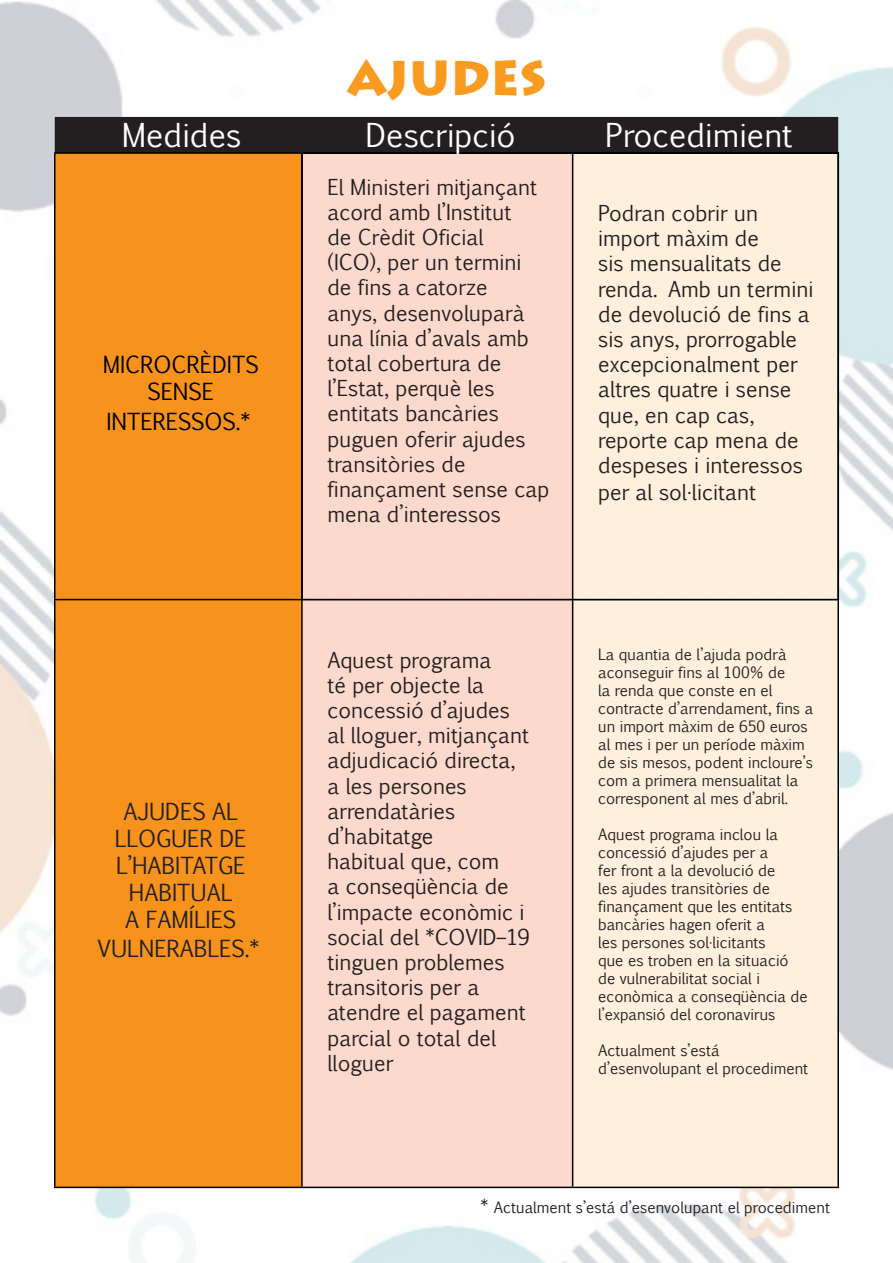
<style>
.page{position:relative;width:893px;height:1263px;background:#fff}
.page>*{position:absolute;margin:0;border:0;box-sizing:border-box;transform-origin:0 0}
.t1{font:900 48px "Lithos Pro";color:#f89b20}
.t2{font:31.5px "Euphemia UCAS";color:#fff}
.t3{font:22.5px/27px "Euphemia UCAS";color:#231f20;text-align:center}
.t4{font:22.5px/27px "Euphemia UCAS";color:#000;text-align:center}
.t5{font:21px/25.2px "Euphemia UCAS";color:#231f20}
.t6{font:15px/18px "Euphemia UCAS";color:#231f20}
.s1{color:#231f20}
.s2{font-size:18px}
</style>
<div class="page">
<img style="left:0;top:0;width:893px;height:1263px">
<div style="left:56px;top:601px;width:245px;height:586px;background:#f7931d"></div>
<div style="left:303px;top:601px;width:269px;height:586px;background:#fcd9cd"></div>
<div style="left:573px;top:601px;width:264px;height:586px;background:#fef0dc"></div>
<hr style="left:54px;top:152px;width:247px;height:2px;background:#000">
<hr style="left:54px;top:154px;width:2px;height:445px;background:#000">
<hr style="left:54px;top:599px;width:249px;height:1px;background:#000">
<hr style="left:54px;top:600px;width:2px;height:587px;background:#000">
<hr style="left:301px;top:600px;width:2px;height:587px;background:#000">
<hr style="left:572px;top:600px;width:1px;height:587px;background:#000">
<hr style="left:837px;top:600px;width:2px;height:587px;background:#000">
<hr style="left:54px;top:1187px;width:248px;height:1px;background:#000">
<hr style="left:302px;top:1187px;width:271px;height:1px;background:#000">
<hr style="left:573px;top:1187px;width:266px;height:1px;background:#000">
<svg style="left:55px;top:117px;width:784px;height:484px;background:#e7bb8f"></svg>
<h1 class="t1" style="left:347px;top:48px;width:201px">AJUDES</h1>
<h2 class="t2" style="left:122px;top:112px;width:121px">Medides</h2>
<h2 class="t2" style="left:365px;top:112px;width:152px">Descripció</h2>
<h2 class="t2" style="left:605px;top:112px;width:208px">Procedimient<span class="s1">o</span></h2>
<p class="t4" style="left:103px;top:350px;width:157px">MICROCRÈDITS<br>SENSE</p>
<p class="t4" style="left:106px;top:407px;width:145px">INTERESSOS.*</p>
<p class="t3" style="left:115px;top:796px;width:133px">AJUDES AL<br>LLOGUER DE<br>L’HABITATGE<br>HABITUAL<br>A FAMÍLIES</p>
<p class="t3" style="left:97px;top:934px;width:163px">VULNERABLES.*</p>
<p class="t5" style="left:327px;top:173px;width:223px">El Ministeri mitjançant acord amb l’Institut<br>de Crèdit Oficial<br>(ICO), per un termini de fins a catorze<br>anys, desenvoluparà una línia d’avals amb total cobertura de l’Estat, perquè les entitats bancàries puguen oferir ajudes transitòries de finançament sense cap mena d’interessos</p>
<p class="t5" style="left:598px;top:199px;width:217px">Podran cobrir un import màxim de<br>sis mensualitats de renda. Amb un termini de devolució de fins a sis anys, prorrogable excepcionalment per altres quatre i sense que, en cap cas, reporte cap mena de despeses i interessos per al sol·licitant</p>
<p class="t5" style="left:327px;top:646px;width:204px">Aquest programa<br>té per objecte la concessió d’ajudes al lloguer, mitjançant adjudicació directa, a les persones arrendatàries d’habitatge<br>habitual que, com<br>a conseqüència de l’impacte econòmic i social del *COVID–19 tinguen problemes transitoris per a atendre el pagament parcial o total del lloguer</p>
<p class="t6" style="left:598px;top:645px;width:217px">La quantia de l’ajuda podrà aconseguir fins al 100% de<br>la renda que conste en el contracte d’arrendament, fins a un import màxim de 650 euros al mes i per un període màxim de sis mesos, podent incloure’s com a primera mensualitat la corresponent al mes d’abril.</p>
<p class="t6" style="left:598px;top:825px;width:211px">Aquest programa inclou la concessió d’ajudes per a<br>fer front a la devolució de<br>les ajudes transitòries de finançament que les entitats bancàries hagen oferit a<br>les persones sol·licitants<br>que es troben en la situació de vulnerabilitat social i econòmica a conseqüència de l’expansió del coronavirus</p>
<p class="t6" style="left:598px;top:1041px;width:212px">Actualment s’está d’esenvolupant el procediment</p>
<p class="t6" style="left:480px;top:1197px;width:351px"><span class="s2">*</span> Actualment s’está d’esenvolupant el procediment</p>
</div>
